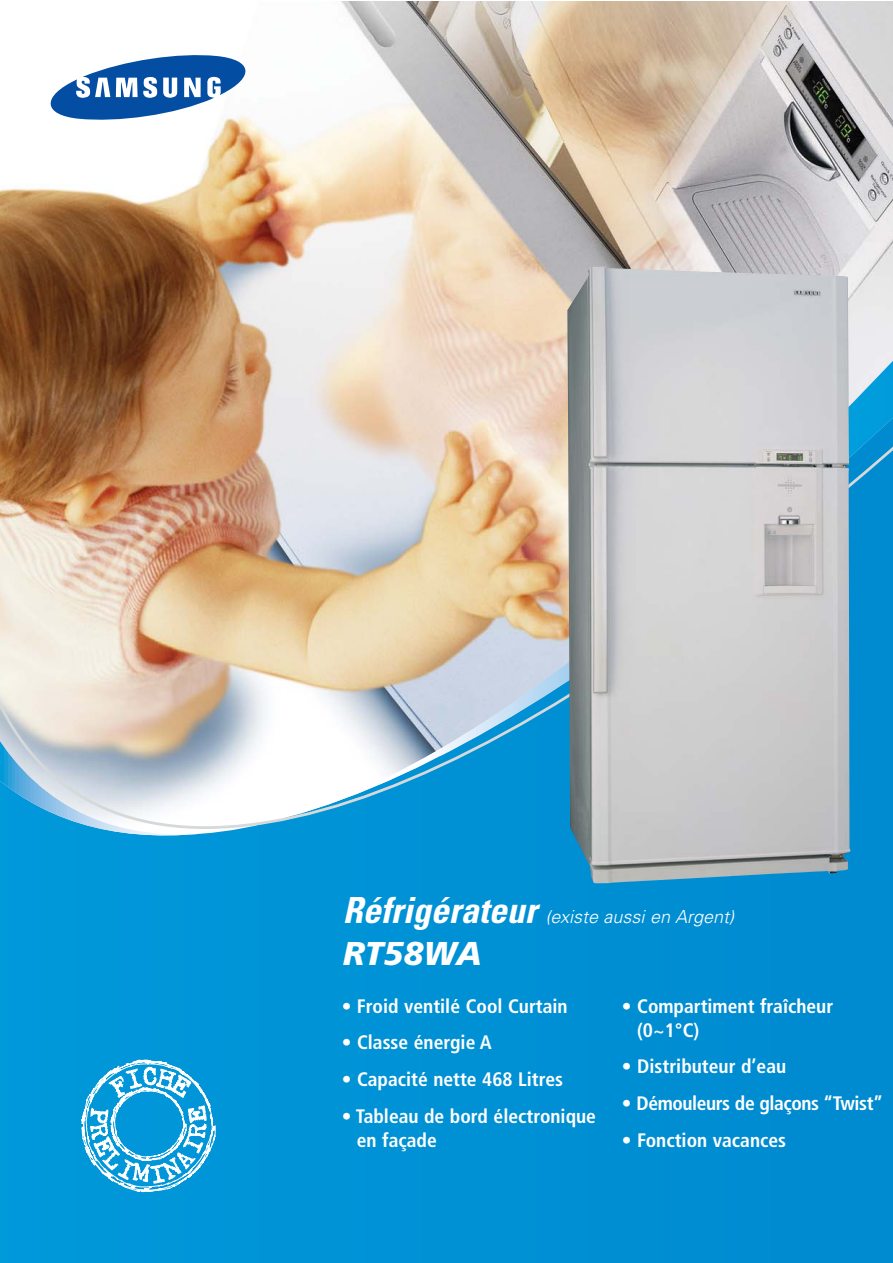
<style>
.page{position:relative;width:893px;height:1263px;background:#fff}
.page>*{position:absolute;margin:0;border:0;box-sizing:border-box;transform-origin:0 0}
.t1{font:italic 900 33px "Frutiger";color:#fff}
.t2{font:700 condensed 19.5px/24px "Frutiger";color:#fff}
.t3{font:700 condensed 19.5px "Frutiger";letter-spacing:-.02em;color:#fff}
.t4{font:italic 300 18px "Univers";color:#fff}
.s1{font-weight:700;font-stretch:condensed;font-size:36px}
</style>
<div class="page">
<img style="left:0;top:1px;width:893px;height:1262px">
<svg style="left:288px;top:323px;width:605px;height:82px;background:#e6dcd0"></svg>
<img style="left:0;top:405px;width:893px;height:504px">
<svg style="left:39px;top:52px;width:217px;height:70px"></svg>
<svg style="left:77px;top:1049px;width:153px;height:167px;background:#2da8df"></svg>
<img style="left:567px;top:266px;width:283px;height:617px">
<p class="t4" style="left:343px;top:910px;width:396px"><span class="s1">Réfrigérateur</span> (existe aussi en Argent)</p>
<h1 class="t1" style="left:343px;top:940px;width:141px">RT58WA</h1>
<p class="t2" style="left:342px;top:995px;width:228px">• Froid ventilé Cool Curtain</p>
<p class="t2" style="left:342px;top:1032px;width:152px">• Classe énergie A</p>
<p class="t2" style="left:342px;top:1069px;width:223px">• Capacité nette 468 Litres</p>
<p class="t2" style="left:357px;top:1105px;width:241px;text-indent:-15px">• Tableau de bord électronique en façade</p>
<p class="t2" style="left:637px;top:995px;width:198px;text-indent:-15px">• Compartiment fraîcheur (0~1°C)</p>
<p class="t2" style="left:622px;top:1056px;width:166px">• Distributeur d’eau</p>
<p class="t3" style="left:622px;top:1095px;width:263px">• Démouleurs de glaçons “Twist”</p>
<p class="t2" style="left:622px;top:1129px;width:166px">• Fonction vacances</p>
</div>
